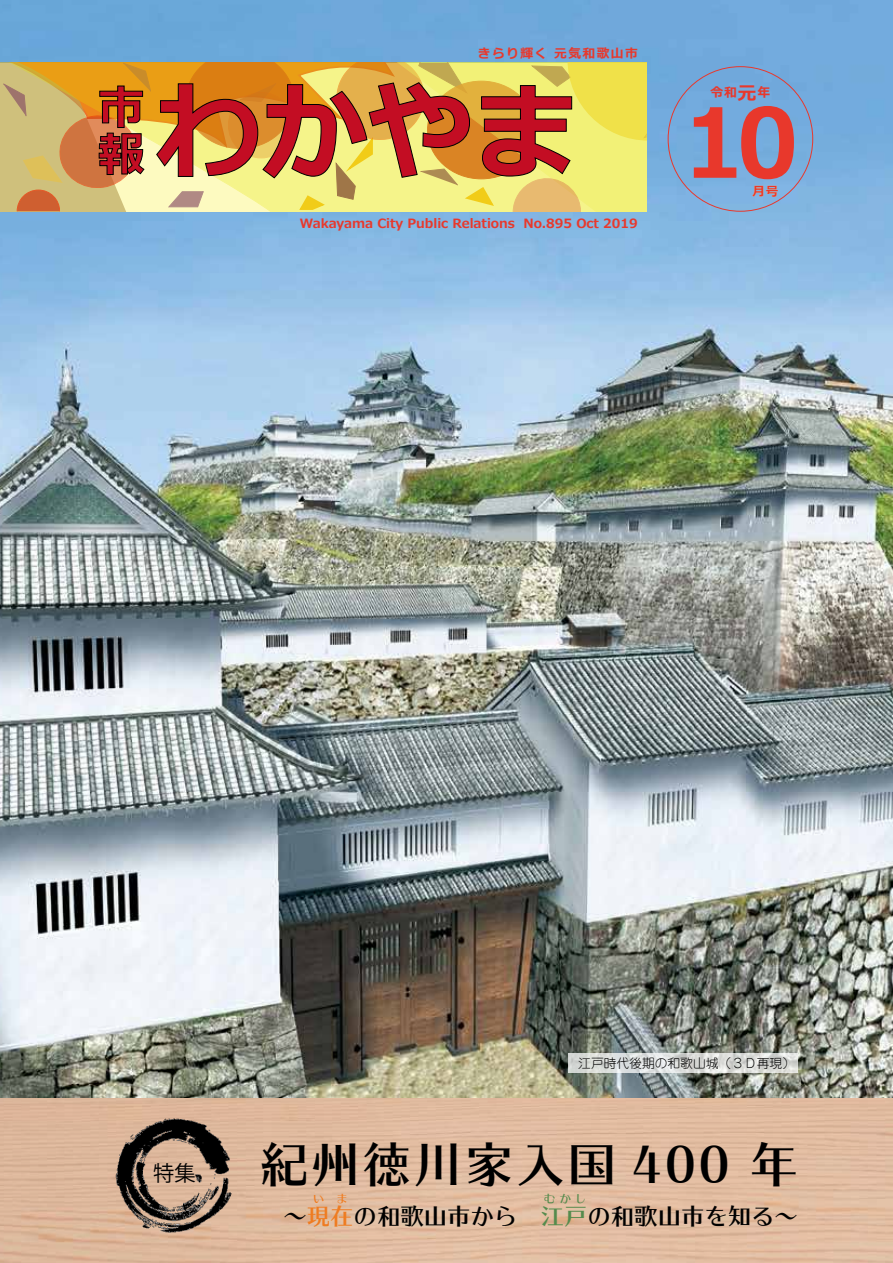
<style>
.page{position:relative;width:893px;height:1263px;background:#fff}
.page>*{position:absolute;margin:0;border:0;box-sizing:border-box;transform-origin:0 0}
.t1{font:700 95.7px "Meiryo";color:#e8382c;scale:.95 1}
.t2{font:48.9px "Kan 412 Typos Std";letter-spacing:.05em;color:#000}
.t3{font:23.4px "Kan 412 Typos Std";color:#000}
.t4{font:21.3px "Koz Go Pr 6 N";color:#000}
.t5{font:700 12.75px "Meiryo";color:#e8382c}
.t6{font:300 12.75px "Jun 101 Pro";color:#000}
.t7{font:700 12.75px "Meiryo";letter-spacing:.11em;color:#e8382c}
.t8{font:11.7px "Kan 412 Typos Std";color:#558b4d}
.t9{font:11.7px "Kan 412 Typos Std";color:#ef7c21}
.s1{font-size:19.2px}
.s2{color:#ef7c21}
.s3{color:#558b4d}
</style>
<div class="page">
<img style="left:0;top:1097px;width:893px;height:166px">
<img style="left:0;top:0;width:893px;height:1097px">
<svg style="left:0;top:63px;width:646px;height:149px;background:#d9a154"></svg>
<img style="left:111px;top:1111px;width:128px;height:131px">
<svg style="left:569px;top:1053px;width:229px;height:20px;background:#dbdddb"></svg>
<p class="t7" style="left:478px;top:44px;width:161px">きらり輝く 元気和歌山市</p>
<p class="t5" style="left:300px;top:214px;width:339px">Wakayama City Public Relations No.895 Oct 2019</p>
<p class="t5" style="left:711px;top:84px;width:61px">令和<span class="s1">元</span>年</p>
<h1 class="t1" style="left:683px;top:76px;width:123px">10</h1>
<p class="t5" style="left:752px;top:182px;width:28px">月号</p>
<h3 class="t4" style="left:153px;top:1161px;width:44px">特集</h3>
<p class="t6" style="left:578px;top:1053px;width:218px">江戸時代後期の和歌山城（３Ｄ再現）</p>
<h2 class="t2" style="left:259px;top:1138px;width:540px">紀州徳川家入国 400 年</h2>
<p class="t9" style="left:313px;top:1192px;width:13px">い</p>
<p class="t9" style="left:336px;top:1192px;width:13px">ま</p>
<p class="t8" style="left:544px;top:1192px;width:44px">むかし</p>
<h3 class="t3" style="left:283px;top:1203px;width:516px">～<span class="s2">現在</span>の和歌山市から <span class="s3">江戸</span>の和歌山市を知る～</h3>
</div>
